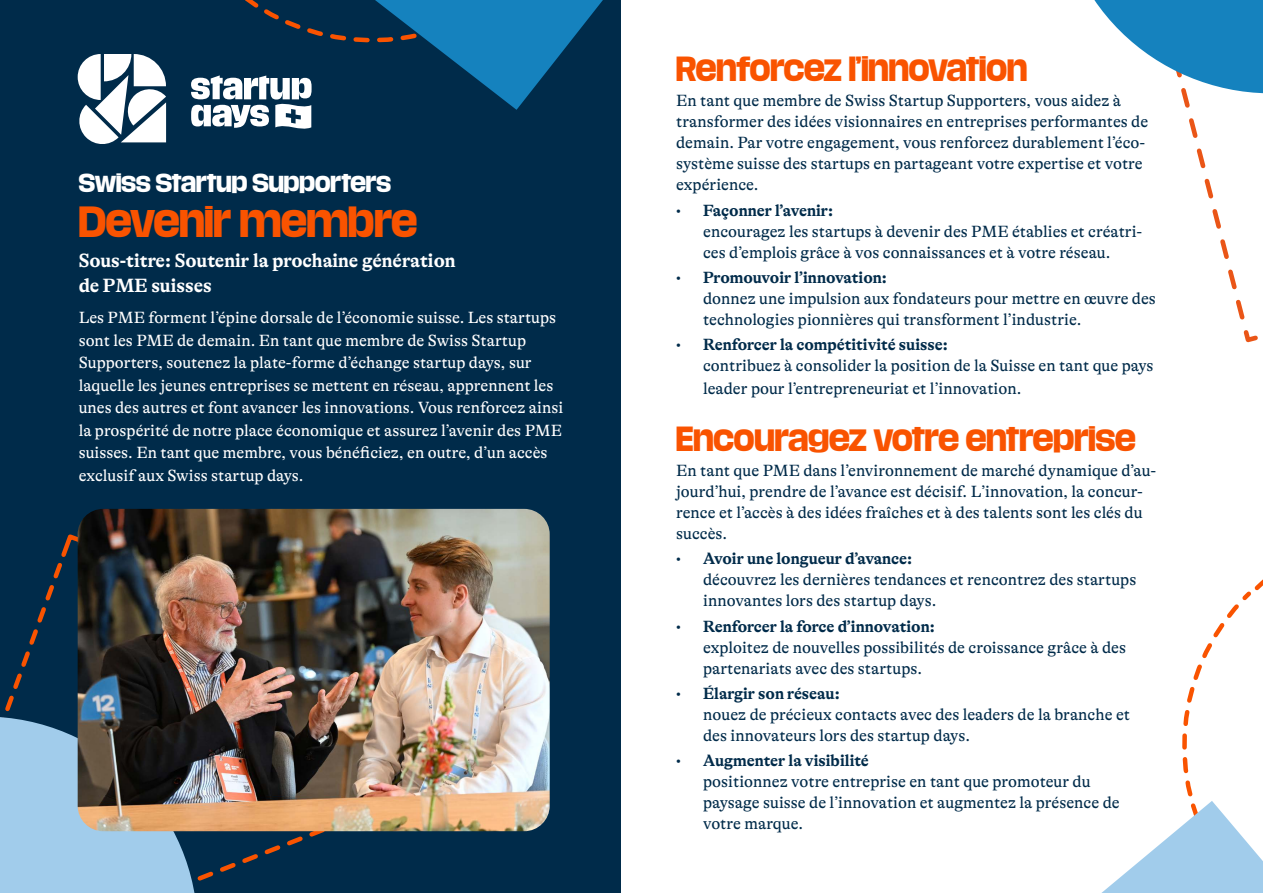
<style>
.page{position:relative;width:1263px;height:893px;background:#fff}
.page>*{position:absolute;margin:0;border:0;box-sizing:border-box;transform-origin:0 0}
.t1{font:700 37.5px "Media Sans";color:#f95300}
.t2{font:700 30px "Media Sans";color:#f95300}
.t3{font:700 22.5px "Media Sans";color:#fff}
.t4{font:700 19.5px/25.5px "GT Alpina";color:#fff}
.t5{font:16.5px/21px "GT Alpina";color:#002b4a}
.t6{font:16.5px/22.5px "GT Alpina";color:#fff}
.t7{font:700 16.5px "GT Alpina";color:#002b4a}
</style>
<div class="page">
<div style="left:0;top:0;width:621px;height:893px;background:#002b4a"></div>
<svg style="left:198px;top:831px;width:329px;height:50px"></svg>
<svg style="left:0;top:531px;width:198px;height:362px"></svg>
<img style="left:78px;top:509px;width:472px;height:322px">
<svg style="left:78px;top:54px;width:88px;height:90px"></svg>
<svg style="left:1101px;top:579px;width:162px;height:314px"></svg>
<svg style="left:1094px;top:0;width:169px;height:343px"></svg>
<svg style="left:191px;top:0;width:412px;height:129px"></svg>
<h3 class="t3" style="left:79px;top:169px;width:314px">Swiss Startup Supporters</h3>
<h1 class="t1" style="left:79px;top:200px;width:340px">Devenir membre</h1>
<p class="t4" style="left:79px;top:247px;width:378px">Sous-titre: Soutenir la prochaine génération de PME suisses</p>
<p class="t6" style="left:79px;top:306px;width:486px">Les PME forment l’épine dorsale de l’économie suisse. Les startups sont les PME de demain. En tant que membre de Swiss Startup Supporters, soutenez la plate-forme d’échange startup days, sur laquelle les jeunes entreprises se mettent en réseau, apprennent les unes des autres et font avancer les innovations. Vous renforcez ainsi la prospérité de notre place économique et assurez l’avenir des PME suisses. En tant que membre, vous bénéficiez, en outre, d’un accès exclusif aux Swiss startup days.</p>
<h2 class="t2" style="left:676px;top:51px;width:352px">Renforcez l’innovation</h2>
<p class="t5" style="left:676px;top:90px;width:474px">En tant que membre de Swiss Startup Supporters, vous aidez à transformer des idées visionnaires en entreprises performantes de demain. Par votre engagement, vous renforcez durablement l’éco&shy;système suisse des startups en partageant votre expertise et votre expérience.</p>
<p class="t7" style="left:676px;top:201px;width:158px">• Façonner l’avenir:</p>
<p class="t5" style="left:703px;top:221px;width:441px">encouragez les startups à devenir des PME établies et créatri&shy;ces d’emplois grâce à vos connaissances et à votre réseau.</p>
<p class="t7" style="left:676px;top:268px;width:212px">• Promouvoir l’innovation:</p>
<p class="t5" style="left:703px;top:288px;width:454px">donnez une impulsion aux fondateurs pour mettre en œuvre des technologies pionnières qui transforment l’industrie.</p>
<p class="t7" style="left:676px;top:335px;width:273px">• Renforcer la compétitivité suisse:</p>
<p class="t5" style="left:703px;top:354px;width:452px;line-height:22.5px">contribuez à consolider la position de la Suisse en tant que pays leader pour l’entrepreneuriat et l’innovation.</p>
<h2 class="t2" style="left:676px;top:421px;width:461px">Encouragez votre entreprise</h2>
<p class="t5" style="left:676px;top:460px;width:482px">En tant que PME dans l’environnement de marché dynamique d’au&shy;jourd’hui, prendre de l’avance est décisif. L’innovation, la concur&shy;rence et l’accès à des idées fraîches et à des talents sont les clés du succès.</p>
<p class="t7" style="left:676px;top:550px;width:237px">• Avoir une longueur d’avance:</p>
<p class="t5" style="left:703px;top:569px;width:435px">découvrez les dernières tendances et rencontrez des startups innovantes lors des startup days.</p>
<p class="t7" style="left:676px;top:617px;width:260px">• Renforcer la force d’innovation:</p>
<p class="t5" style="left:703px;top:637px;width:424px">exploitez de nouvelles possibilités de croissance grâce à des partenariats avec des startups.</p>
<p class="t7" style="left:676px;top:684px;width:165px">• Élargir son réseau:</p>
<p class="t5" style="left:703px;top:704px;width:428px">nouez de précieux contacts avec des leaders de la branche et des innovateurs lors des startup days.</p>
<p class="t7" style="left:676px;top:751px;width:194px">• Augmenter la visibilité</p>
<p class="t5" style="left:703px;top:771px;width:418px">positionnez votre entreprise en tant que promoteur du paysage suisse de l’innovation et augmentez la présence de votre marque.</p>
</div>
